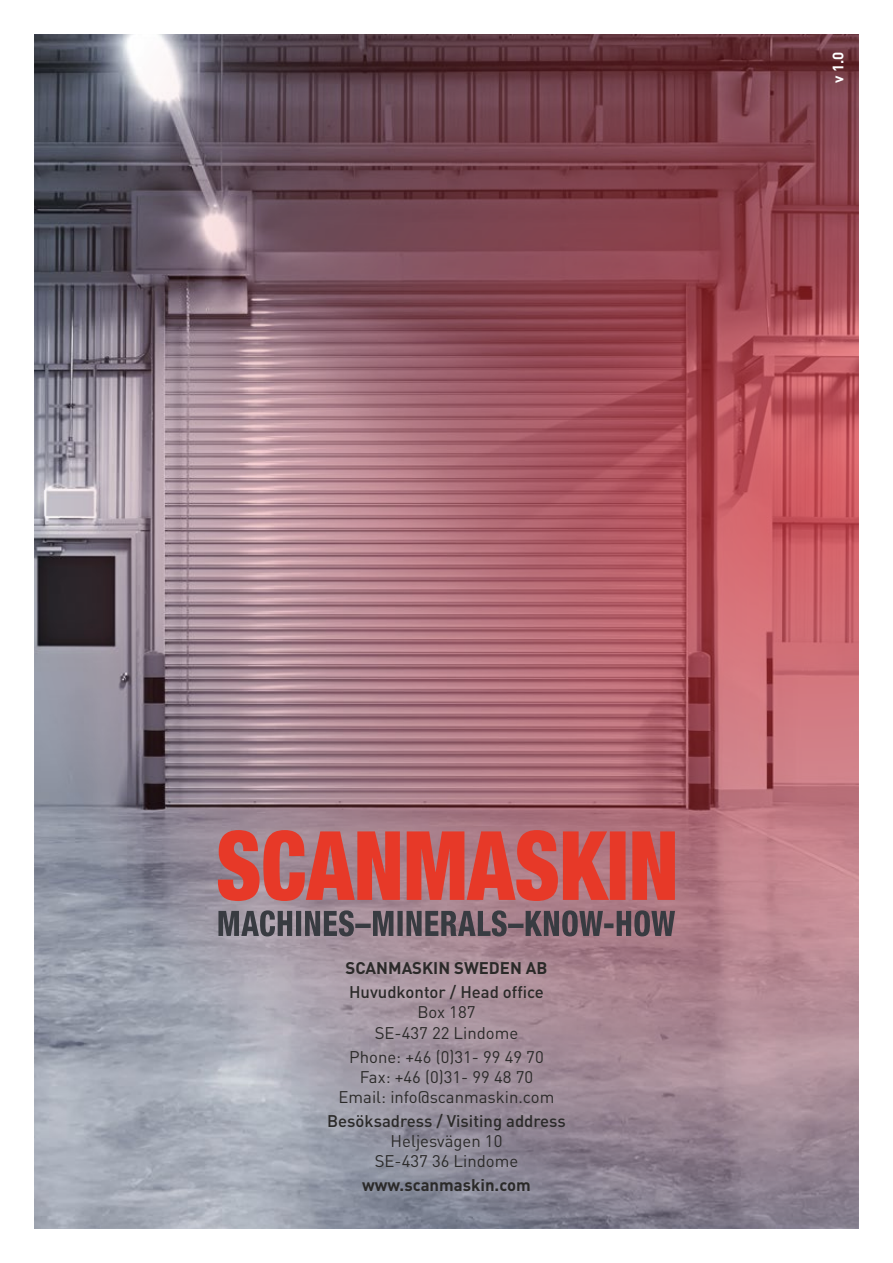
<style>
.page{position:relative;width:893px;height:1263px;background:#fff}
.page>*{position:absolute;margin:0;border:0;box-sizing:border-box;transform-origin:0 0}
.t1{font:16.65px/20.1px "DIN";color:#2b2a29;text-align:center}
.t2{font:500 16.65px "DIN";color:#2b2a29}
.t3{font:700 16.65px "DIN";color:#2b2a29}
.t4{font:700 15px "DIN";color:#fff}
</style>
<div class="page">
<img style="left:34px;top:34px;width:825px;height:1195px">
<p class="t4" style="left:828px;top:83px;width:33px;rotate:-90deg">v 1.0</p>
<p class="t3" style="left:345px;top:957px;width:203px">SCANMASKIN SWEDEN AB</p>
<p class="t2" style="left:349px;top:982px;width:196px">Huvudkontor / Head office</p>
<p class="t1" style="left:375px;top:1002px;width:145px">Box 187<br>SE-437 22 Lindome</p>
<p class="t1" style="left:339px;top:1046px;width:217px">Phone: +46 (0)31- 99 49 70<br>Fax: +46 (0)31- 99 48 70<br>Email: info@scanmaskin.com</p>
<p class="t2" style="left:327px;top:1110px;width:240px">Besöksadress / Visiting address</p>
<p class="t1" style="left:375px;top:1131px;width:145px">Heljesvägen 10<br>SE-437 36 Lindome</p>
<p class="t3" style="left:362px;top:1174px;width:170px">www.scanmaskin.com</p>
</div>
